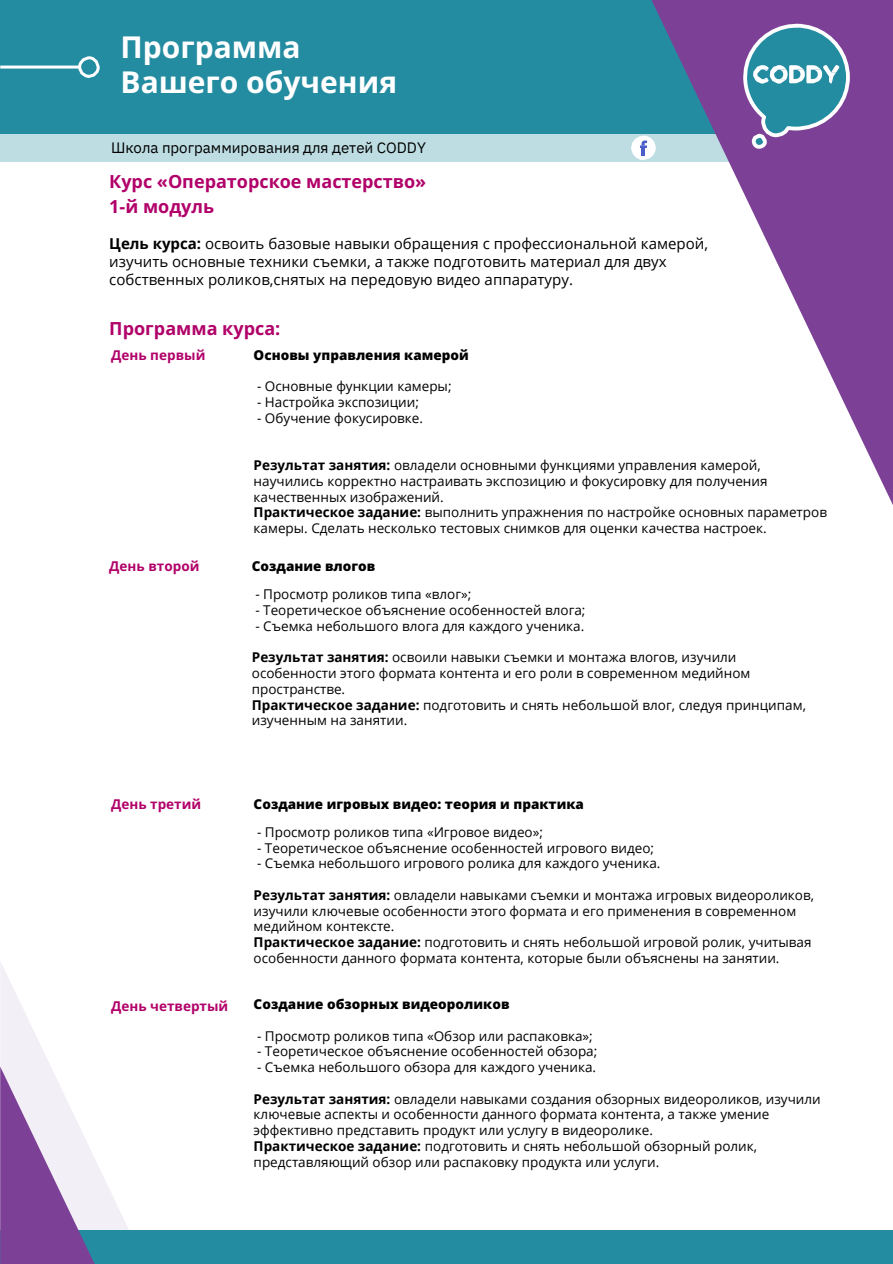
<style>
.page{position:relative;width:893px;height:1264px;background:#fff}
.page>*{position:absolute;margin:0;border:0;box-sizing:border-box;transform-origin:0 0}
.t1{font:700 30px/34.8px "Open Sans";color:#fff}
.t2{font:700 18px/24.8px "Open Sans";color:#b10069}
.t3{font:15px/18px "Open Sans";color:#000}
.t4{font:15px "IBM Plex Sans";color:#000}
.t5{font:13.5px/15.8px "Open Sans";color:#000}
.t6{font:800 13.5px "Open Sans";color:#000}
.t7{font:700 13.5px "Open Sans";color:#b10069}
.s1{font-weight:700}
</style>
<div class="page">
<div style="left:0;top:0;width:892px;height:134px;background:#248ca1"></div>
<div style="left:0;top:134px;width:892px;height:28px;background:#bddde3"></div>
<svg style="left:651px;top:0;width:241px;height:503px"></svg>
<hr style="left:0;top:66px;width:79px;height:3px;background:#fff">
<svg style="left:77px;top:56px;width:23px;height:22px"></svg>
<svg style="left:741px;top:22px;width:110px;height:129px"></svg>
<svg style="left:631px;top:135px;width:24px;height:25px"></svg>
<div style="left:0;top:1230px;width:892px;height:33px;background:#248ca1"></div>
<svg style="left:0;top:962px;width:129px;height:301px"></svg>
<h1 class="t1" style="left:121px;top:29px;width:278px">Программа<br>Вашего обучения</h1>
<p class="t4" style="left:111px;top:138px;width:316px">Школа программирования для детей CODDY</p>
<h2 class="t2" style="left:109px;top:169px;width:318px">Курс «Операторское мастерство»<br>1-й модуль</h2>
<p class="t3" style="left:109px;top:234px;width:600px"><span class="s1">Цель курса:</span> освоить базовые навыки обращения с профессиональной камерой, изучить основные техники съемки, а также подготовить материал для двух собственных роликов,снятых на передовую видео аппаратуру.</p>
<h2 class="t2" style="left:109px;top:316px;width:173px">Программа курса:</h2>
<p class="t7" style="left:111px;top:345px;width:96px">День первый</p>
<p class="t6" style="left:253px;top:345px;width:217px">Основы управления камерой</p>
<p class="t5" style="left:257px;top:378px;width:196px">- Основные функции камеры;</p>
<p class="t5" style="left:257px;top:394px;width:163px">- Настройка экспозиции;</p>
<p class="t5" style="left:257px;top:410px;width:167px">- Обучение фокусировке.</p>
<p class="t5" style="left:253px;top:457px;width:575px"><span class="s1">Результат занятия:</span> овладели основными функциями управления камерой, научились корректно настраивать экспозицию и фокусировку для получения качественных изображений.<br><span class="s1">Практическое задание:</span> выполнить упражнения по настройке основных параметров камеры. Сделать несколько тестовых снимков для оценки качества настроек.</p>
<p class="t7" style="left:109px;top:556px;width:92px">День второй</p>
<p class="t6" style="left:252px;top:557px;width:125px">Создание влогов</p>
<p class="t5" style="left:255px;top:586px;width:218px">- Просмотр роликов типа «влог»;</p>
<p class="t5" style="left:255px;top:602px;width:331px">- Теоретическое объяснение особенностей влога;</p>
<p class="t5" style="left:255px;top:617px;width:330px">- Съемка небольшого влога для каждого ученика.</p>
<p class="t5" style="left:252px;top:649px;width:555px"><span class="s1">Результат занятия:</span> освоили навыки съемки и монтажа влогов, изучили особенности этого формата контента и его роли в современном медийном пространстве.<br><span class="s1">Практическое задание:</span> подготовить и снять небольшой влог, следуя принципам, изученным на занятии.</p>
<p class="t7" style="left:111px;top:794px;width:92px">День третий</p>
<p class="t6" style="left:253px;top:794px;width:332px">Создание игровых видео: теория и практика</p>
<p class="t5" style="left:257px;top:823px;width:287px">- Просмотр роликов типа «Игровое видео»;</p>
<p class="t5" style="left:257px;top:839px;width:398px">- Теоретическое объяснение особенностей игрового видео;</p>
<p class="t5" style="left:257px;top:855px;width:405px">- Съемка небольшого игрового ролика для каждого ученика.</p>
<p class="t5" style="left:253px;top:886px;width:562px"><span class="s1">Результат занятия:</span> овладели навыками съемки и монтажа игровых видеороликов, изучили ключевые особенности этого формата и его применения в современном медийном контексте.<br><span class="s1">Практическое задание:</span> подготовить и снять небольшой игровой ролик, учитывая особенности данного формата контента, которые были объяснены на занятии.</p>
<p class="t7" style="left:111px;top:996px;width:119px">День четвертый</p>
<p class="t6" style="left:253px;top:994px;width:257px">Создание обзорных видеороликов</p>
<p class="t5" style="left:257px;top:1027px;width:337px">- Просмотр роликов типа «Обзор или распаковка»;</p>
<p class="t5" style="left:257px;top:1043px;width:342px">- Теоретическое объяснение особенностей обзора;</p>
<p class="t5" style="left:257px;top:1058px;width:340px">- Съемка небольшого обзора для каждого ученика.</p>
<p class="t5" style="left:253px;top:1090px;width:568px"><span class="s1">Результат занятия:</span> овладели навыками создания обзорных видеороликов, изучили ключевые аспекты и особенности данного формата контента, а также умение эффективно представить продукт или услугу в видеоролике.<br><span class="s1">Практическое задание:</span> подготовить и снять небольшой обзорный ролик, представляющий обзор или распаковку продукта или услуги.</p>
</div>
